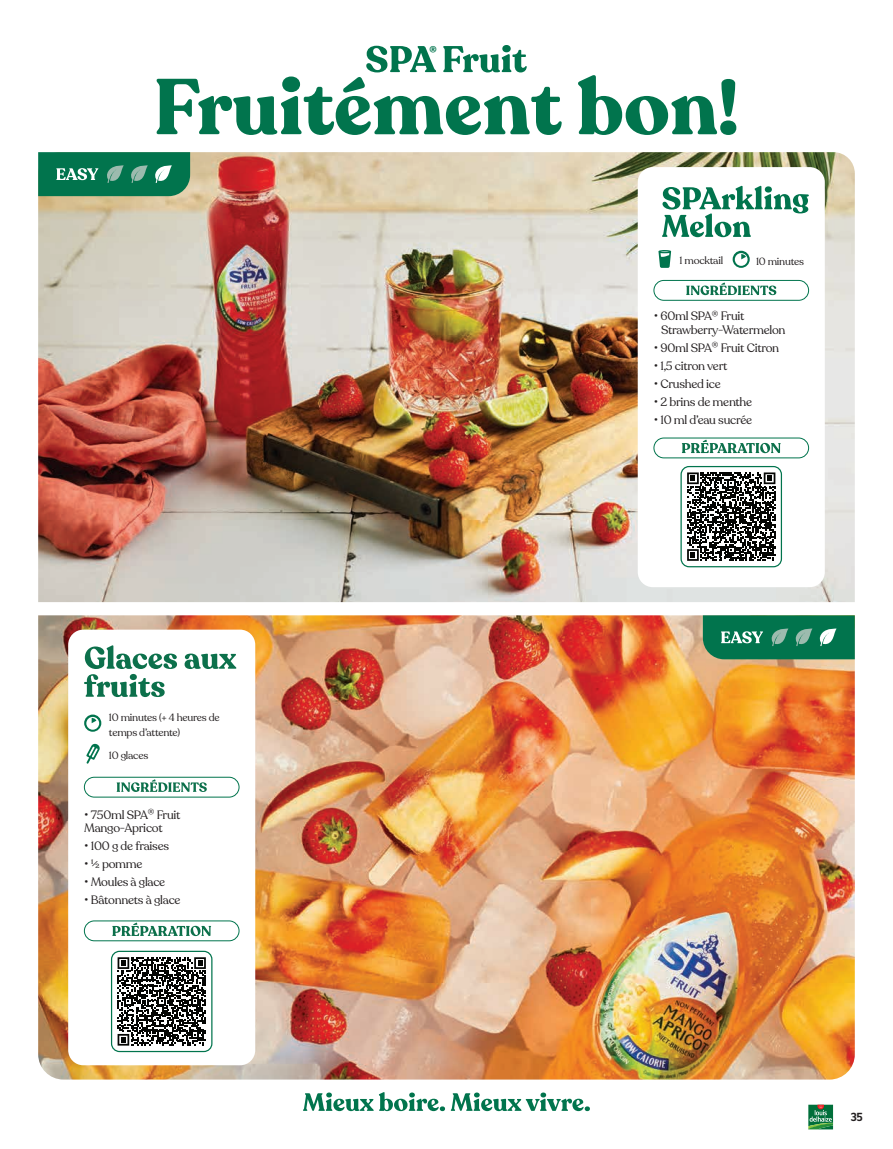
<style>
.page{position:relative;width:893px;height:1149px;background:#fff}
.page>*{position:absolute;margin:0;border:0;box-sizing:border-box;transform-origin:0 0}
.t1{font:500 12.75px "Program OT";color:#231f20}
.t2{font:12px/13.5px "Recoleta";letter-spacing:-.02em;color:#231f20}
.t3{font:10.5px/14.9px "Recoleta";letter-spacing:-.02em;color:#231f20}
.t4{font:10.35px "Recoleta";letter-spacing:-.02em;color:#231f20}
.t5{font:700 8.1px "Recoleta";color:#01744d}
</style>
<div class="page">
<img style="left:38px;top:152px;width:817px;height:450px">
<svg style="left:38px;top:152px;width:152px;height:44px;background:#1c815e"></svg>
<img style="left:38px;top:615px;width:817px;height:464px">
<svg style="left:703px;top:615px;width:152px;height:44px;background:#1d815e"></svg>
<svg style="left:303px;top:1092px;width:287px;height:18px"></svg>
<div style="left:68px;top:629px;width:187px;height:435px;background:#fff;border-radius:15px"></div>
<svg style="left:118px;top:957px;width:88px;height:88px"></svg>
<div style="left:111px;top:950px;width:101px;height:101px;border:1px solid #01744d;border-radius:8px"></div>
<svg style="left:112px;top:922px;width:99px;height:13px"></svg>
<div style="left:84px;top:920px;width:155px;height:20px;border:1px solid #01744d;border-radius:10px"></div>
<div style="left:84px;top:776px;width:155px;height:21px;border:1px solid #01744d;border-radius:10px"></div>
<svg style="left:117px;top:779px;width:90px;height:12px"></svg>
<svg style="left:84px;top:714px;width:17px;height:17px"></svg>
<svg style="left:86px;top:743px;width:14px;height:20px"></svg>
<svg style="left:84px;top:645px;width:152px;height:51px"></svg>
<div style="left:638px;top:167px;width:187px;height:420px;background:#fff;border-radius:15px"></div>
<svg style="left:662px;top:185px;width:147px;height:52px"></svg>
<svg style="left:687px;top:472px;width:88px;height:88px"></svg>
<div style="left:680px;top:466px;width:102px;height:101px;border:1px solid #01744d;border-radius:8px"></div>
<svg style="left:682px;top:439px;width:99px;height:14px"></svg>
<div style="left:654px;top:437px;width:155px;height:21px;border:1px solid #01744d;border-radius:10px"></div>
<div style="left:654px;top:280px;width:155px;height:20px;border:1px solid #01744d;border-radius:10px"></div>
<svg style="left:686px;top:282px;width:90px;height:13px"></svg>
<svg style="left:658px;top:250px;width:13px;height:18px"></svg>
<svg style="left:733px;top:251px;width:17px;height:17px"></svg>
<svg style="left:157px;top:45px;width:579px;height:90px"></svg>
<svg style="left:808px;top:1104px;width:25px;height:24px"></svg>
<p class="t5" style="left:429px;top:44px;width:9px">®</p>
<p class="t3" style="left:109px;top:709px;width:112px">10 minutes (+ 4 heures de temps d’attente)</p>
<p class="t3" style="left:109px;top:747px;width:41px">10 glaces</p>
<p class="t2" style="left:84px;top:808px;width:98px">• 750ml SPA<sup>®</sup> Fruit<br>Mango-Apricot</p>
<p class="t2" style="left:84px;top:839px;width:86px">• 100 g de fraises</p>
<p class="t2" style="left:84px;top:857px;width:60px">• ½ pomme</p>
<p class="t2" style="left:84px;top:875px;width:83px">• Moules à glace</p>
<p class="t2" style="left:84px;top:893px;width:98px">• Bâtonnets à glace</p>
<p class="t4" style="left:680px;top:254px;width:45px">1 mocktail</p>
<p class="t4" style="left:756px;top:255px;width:50px">10 minutes</p>
<p class="t2" style="left:661px;top:309px;width:126px;text-indent:-7px">• 60ml SPA<sup>®</sup> Fruit<br>Strawberry-Watermelon</p>
<p class="t2" style="left:654px;top:341px;width:127px">• 90ml SPA<sup>®</sup> Fruit Citron</p>
<p class="t2" style="left:654px;top:359px;width:75px">• 1,5 citron vert</p>
<p class="t2" style="left:654px;top:377px;width:69px">• Crushed ice</p>
<p class="t2" style="left:654px;top:395px;width:100px">• 2 brins de menthe</p>
<p class="t2" style="left:654px;top:413px;width:100px">• 10 ml d’eau sucrée</p>
<p class="t1" style="left:851px;top:1109px;width:13px">35</p>
</div>
